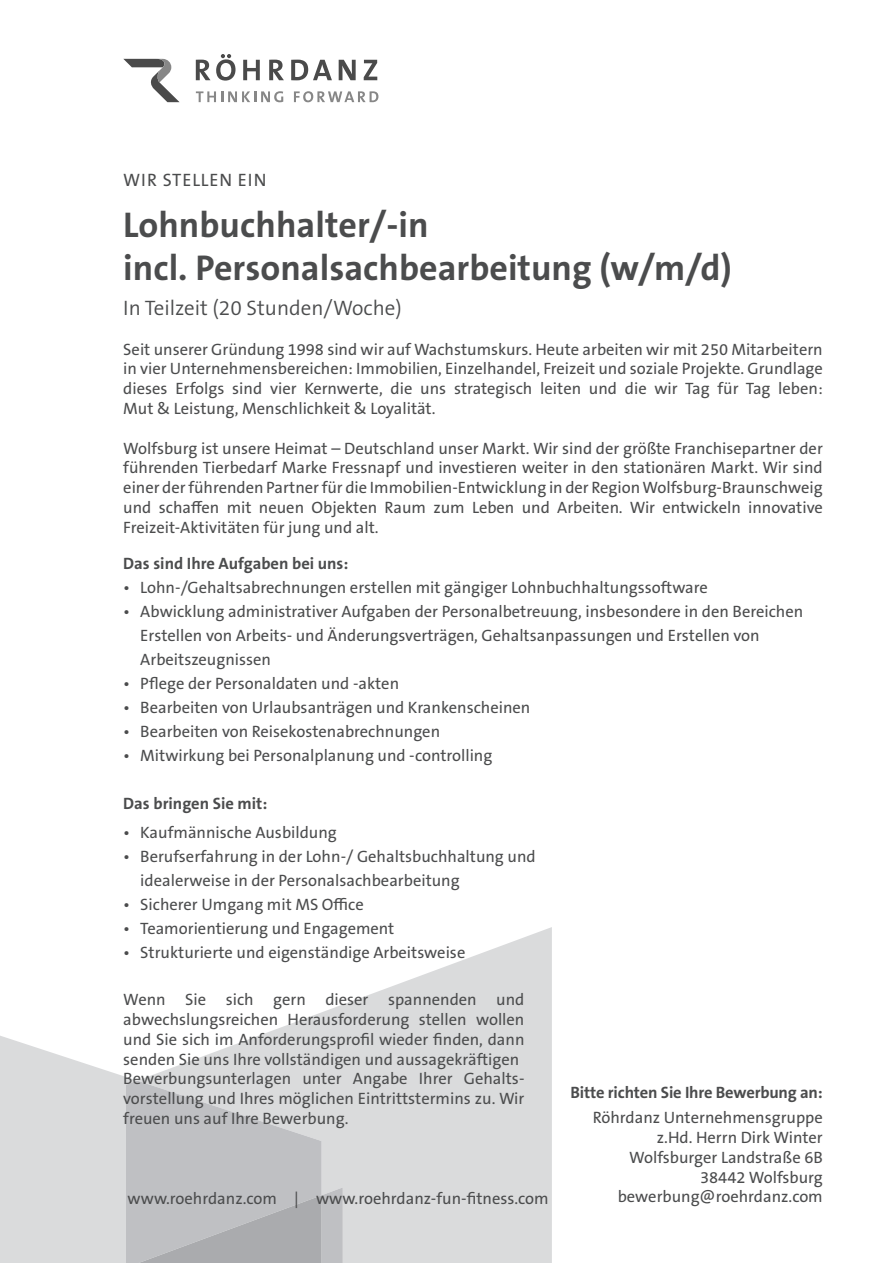
<style>
.page{position:relative;width:893px;height:1263px;background:#fff}
.page>*{position:absolute;margin:0;border:0;box-sizing:border-box;transform-origin:0 0}
.t1{font:700 36px "The Sans B W7";color:#4b4c4d}
.t2{font:300 21px "The Sans B W4";color:#4b4c4d}
.t3{font:18px "The Sans B W5 Plain";letter-spacing:.05em;color:#4b4c4d}
.t4{font:16.5px/19.8px "The Sans B W5 Plain";color:#4b4c4d;text-align:justify}
.t5{font:700 16.5px "The Sans B W7";letter-spacing:-.005em;color:#4b4c4d}
</style>
<div class="page">
<svg style="left:261px;top:927px;width:291px;height:336px;fill:#dadbdc"></svg>
<svg style="left:0;top:1035px;width:343px;height:228px;background:#d0d1d2"></svg>
<svg style="left:123px;top:59px;width:57px;height:43px"></svg>
<svg style="left:196px;top:54px;width:181px;height:27px"></svg>
<svg style="left:196px;top:91px;width:87px;height:11px"></svg>
<svg style="left:294px;top:91px;width:84px;height:11px"></svg>
<p class="t3" style="left:123px;top:168px;width:145px">WIR STELLEN EIN</p>
<p class="t1" style="left:123px;top:202px;width:307px">Lohnbuchhalter/-in</p>
<p class="t1" style="left:123px;top:245px;width:610px">incl. Personalsachbearbeitung (w/m/d)</p>
<p class="t2" style="left:123px;top:295px;width:280px">In Teilzeit (20 Stunden/Woche)</p>
<p class="t4" style="left:123px;top:339px;width:701px">Seit unserer Gründung 1998 sind wir auf Wachstumskurs. Heute arbeiten wir mit 250 Mitarbeitern in vier Unternehmensbereichen: Immobilien, Einzelhandel, Freizeit und soziale Projekte. Grundlage dieses Erfolgs sind vier Kernwerte, die uns strategisch leiten und die wir Tag für Tag leben:<br>Mut &amp; Leistung, Menschlichkeit &amp; Loyalität.</p>
<p class="t4" style="left:123px;top:438px;width:701px">Wolfsburg ist unsere Heimat – Deutschland unser Markt. Wir sind der größte Franchisepartner der führenden Tierbedarf Marke Fressnapf und investieren weiter in den stationären Markt. Wir sind einer der führenden Partner für die Immobilien-Entwicklung in der Region Wolfsburg-Braunschweig und schaffen mit neuen Objekten Raum zum Leben und Arbeiten. Wir entwickeln innovative Freizeit-Aktivitäten für jung und alt.</p>
<p class="t5" style="left:123px;top:553px;width:227px">Das sind Ihre Aufgaben bei uns:</p>
<p class="t4" style="left:123px;top:578px;width:586px">• Lohn-/Gehaltsabrechnungen erstellen mit gängiger Lohnbuchhaltungssoftware</p>
<p class="t4" style="left:140px;top:599px;width:664px;line-height:24px;text-align:left;text-indent:-17px">• Abwicklung administrativer Aufgaben der Personalbetreuung, insbesondere in den Bereichen<br>Erstellen von Arbeits- und Änderungsverträgen, Gehaltsanpassungen und Erstellen von<br>Arbeitszeugnissen</p>
<p class="t4" style="left:123px;top:674px;width:277px">• Pflege der Personaldaten und -akten</p>
<p class="t4" style="left:123px;top:698px;width:409px">• Bearbeiten von Urlaubsanträgen und Krankenscheinen</p>
<p class="t4" style="left:123px;top:722px;width:318px">• Bearbeiten von Reisekostenabrechnungen</p>
<p class="t4" style="left:123px;top:746px;width:371px">• Mitwirkung bei Personalplanung und -controlling</p>
<p class="t5" style="left:123px;top:793px;width:145px">Das bringen Sie mit:</p>
<p class="t4" style="left:123px;top:822px;width:215px">• Kaufmännische Ausbildung</p>
<p class="t4" style="left:140px;top:844px;width:397px;line-height:24px;text-indent:-17px">• Berufserfahrung in der Lohn-/ Gehaltsbuchhaltung und idealerweise in der Personalsachbearbeitung</p>
<p class="t4" style="left:123px;top:894px;width:242px">• Sicherer Umgang mit MS Office</p>
<p class="t4" style="left:123px;top:918px;width:273px">• Teamorientierung und Engagement</p>
<p class="t4" style="left:123px;top:942px;width:344px">• Strukturierte und eigenständige Arbeitsweise</p>
<p class="t4" style="left:123px;top:990px;width:403px">Wenn Sie sich gern dieser spannenden und abwechslungsreichen Herausforderung stellen wollen und Sie sich im Anforderungsprofil wieder finden, dann senden Sie uns Ihre vollständigen und aussagekräftigen</p>
<p class="t4" style="left:123px;top:1069px;width:403px">Bewerbungsunterlagen unter Angabe Ihrer Gehalts&shy;vorstellung und Ihres möglichen Eintrittstermins zu. Wir freuen uns auf Ihre Bewerbung.</p>
<p class="t5" style="left:570px;top:1081px;width:254px">Bitte richten Sie Ihre Bewerbung an:</p>
<p class="t4" style="left:593px;top:1108px;width:232px">Röhrdanz Unternehmensgruppe</p>
<p class="t4" style="left:657px;top:1127px;width:167px">z.Hd. Herrn Dirk Winter</p>
<p class="t4" style="left:629px;top:1147px;width:195px">Wolfsburger Landstraße 6B</p>
<p class="t4" style="left:700px;top:1167px;width:124px">38442 Wolfsburg</p>
<p class="t4" style="left:128px;top:1188px;width:422px">www.roehrdanz.com | www.roehrdanz-fun-fitness.com</p>
<p class="t4" style="left:618px;top:1187px;width:207px">bewerbung@roehrdanz.com</p>
</div>
